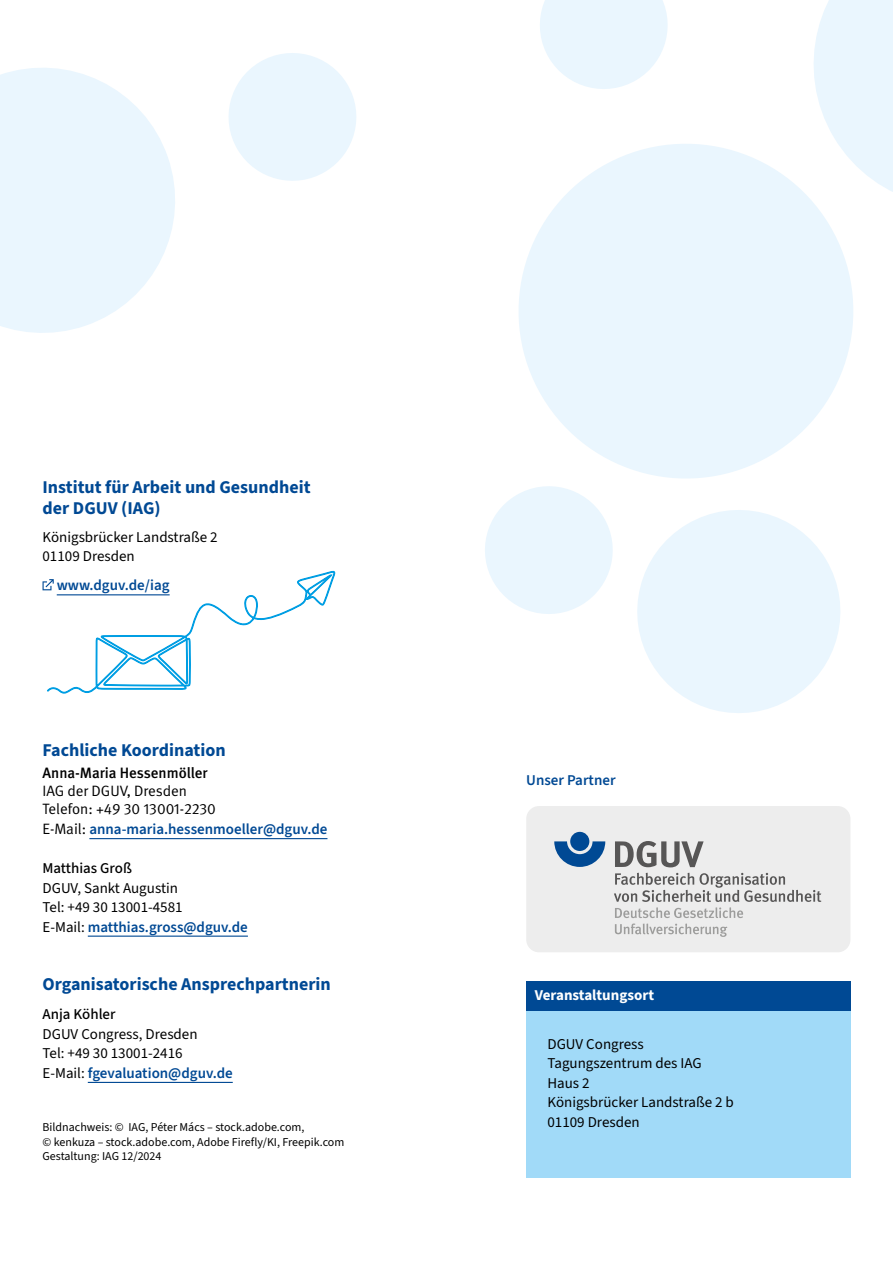
<style>
.page{position:relative;width:893px;height:1263px;background:#fff}
.page>*{position:absolute;margin:0;border:0;box-sizing:border-box;transform-origin:0 0}
._02_Überschriften_Inhalt_Zwischenüberschr{font:700 18px/21.6px "Source Sans 3";color:#004994}
._03_Fließtext_Fließtext_Serif_10_pt{font:15px/19.5px "Source Sans 3";color:#000}
._02_Überschriften_Inhalt_Zwischenüberschr-2{font:600 15px "Source Sans 3";color:#004994}
.t1{font:15px/18px "DGUV Meta";color:#000}
.t2{font:500 15px "DGUV Meta";color:#000}
.t3{font:500 15px "Source Sans 3";color:#000}
._03_Fließtext_Fließtext_Serif_10_pt-2{font:700 15px "Source Sans 3";color:#fff}
.t4{font:12px/14.4px "Source Sans 3";color:#000}
.s1{font-family:"DGUV Meta";font-weight:400;color:#000}
.s2{font-weight:600;color:#004994}
</style>
<div class="page">
<svg style="left:229px;top:53px;width:127px;height:128px"></svg>
<div style="left:814px;top:0;width:79px;height:192px;background:#eaf6fe"></div>
<svg style="left:519px;top:120px;width:358px;height:359px;fill:#eaf6fe"></svg>
<svg style="left:0;top:68px;width:175px;height:265px;fill:#eaf6fe"></svg>
<svg style="left:485px;top:477px;width:137px;height:137px"></svg>
<svg style="left:540px;top:0;width:128px;height:89px"></svg>
<svg style="left:637px;top:510px;width:203px;height:203px;fill:#eaf6fe"></svg>
<div style="left:526px;top:1000px;width:324px;height:178px;background:#a1daf8"></div>
<div style="left:526px;top:982px;width:324px;height:29px;background:#004994"></div>
<hr style="left:89px;top:838px;width:238px;height:1px;background:#004994">
<hr style="left:88px;top:935px;width:160px;height:2px;background:#004994">
<hr style="left:88px;top:1082px;width:145px;height:1px;background:#004994">
<div style="left:526px;top:806px;width:324px;height:146px;background:#ededed;border-radius:13px"></div>
<svg style="left:554px;top:841px;width:51px;height:26px"></svg>
<div style="left:570px;top:832px;width:19px;height:19px;background:#004994;border-radius:50%"></div>
<svg style="left:615px;top:841px;width:89px;height:26px"></svg>
<svg style="left:614px;top:873px;width:207px;height:64px"></svg>
<svg style="left:46px;top:570px;width:290px;height:124px"></svg>
<p class="_02_Überschriften_Inhalt_Zwischenüberschr" style="left:43px;top:476px;width:270px">Institut für Arbeit und Gesundheit der DGUV (IAG)</p>
<p class="_03_Fließtext_Fließtext_Serif_10_pt" style="left:43px;top:527px;width:177px">Königsbrücker Landstraße 2</p>
<p class="_03_Fließtext_Fließtext_Serif_10_pt" style="left:43px;top:546px;width:94px">01109 Dresden</p>
<p class="_02_Überschriften_Inhalt_Zwischenüberschr-2" style="left:57px;top:576px;width:114px">www.dguv.de/iag</p>
<p class="_02_Überschriften_Inhalt_Zwischenüberschr" style="left:43px;top:739px;width:185px">Fachliche Koordination</p>
<p class="t2" style="left:43px;top:764px;width:167px">Anna-Maria Hessenmöller</p>
<p class="t1" style="left:43px;top:782px;width:175px">IAG der DGUV, Dresden<br>Telefon: +49 30 13001-2230</p>
<p class="_02_Überschriften_Inhalt_Zwischenüberschr-2" style="left:43px;top:819px;width:286px"><span class="s1">E-Mail:</span> anna-maria.hessenmoeller@dguv.de</p>
<p class="t3" style="left:43px;top:859px;width:91px">Matthias Groß</p>
<p class="_03_Fließtext_Fließtext_Serif_10_pt" style="left:43px;top:878px;width:207px">DGUV, Sankt Augustin<br>Tel: +49 30 13001-4581<br>E-Mail: <span class="s2">matthias.gross@dguv.de</span></p>
<p class="_02_Überschriften_Inhalt_Zwischenüberschr" style="left:43px;top:973px;width:290px">Organisatorische Ansprechpartnerin</p>
<p class="t3" style="left:43px;top:1005px;width:75px">Anja Köhler</p>
<p class="_03_Fließtext_Fließtext_Serif_10_pt" style="left:43px;top:1024px;width:192px">DGUV Congress, Dresden<br>Tel: +49 30 13001-2416<br>E-Mail: <span class="s2">fgevaluation@dguv.de</span></p>
<p class="t4" style="left:43px;top:1120px;width:303px">Bildnachweis: © IAG, Péter Mács – stock.adobe.com,<br>© kenkuza – stock.adobe.com, Adobe Firefly/KI, Freepik.com<br>Gestaltung: IAG 12/2024</p>
<h3 class="_02_Überschriften_Inhalt_Zwischenüberschr-2" style="left:526px;top:771px;width:91px">Unser Partner</h3>
<p class="_03_Fließtext_Fließtext_Serif_10_pt-2" style="left:535px;top:985px;width:121px">Veranstaltungsort</p>
<p class="_03_Fließtext_Fließtext_Serif_10_pt" style="left:547px;top:1034px;width:98px">DGUV Congress</p>
<p class="_03_Fließtext_Fließtext_Serif_10_pt" style="left:547px;top:1053px;width:156px">Tagungszentrum des IAG</p>
<p class="_03_Fließtext_Fließtext_Serif_10_pt" style="left:547px;top:1073px;width:44px">Haus 2</p>
<p class="_03_Fließtext_Fließtext_Serif_10_pt" style="left:547px;top:1092px;width:188px">Königsbrücker Landstraße 2 b</p>
<p class="_03_Fließtext_Fließtext_Serif_10_pt" style="left:547px;top:1112px;width:94px">01109 Dresden</p>
</div>
